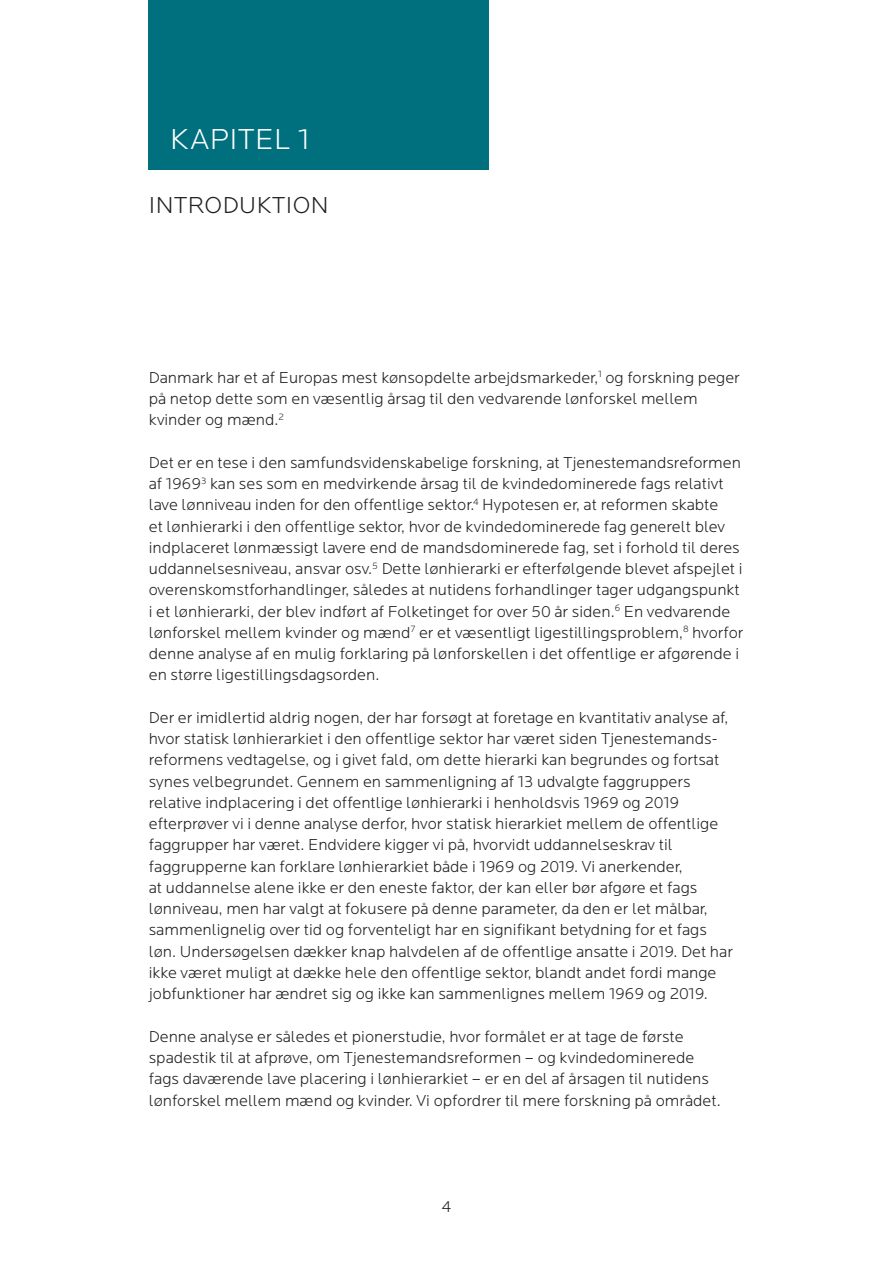
<style>
.page{position:relative;width:893px;height:1263px;background:#fff}
.page>*{position:absolute;margin:0;border:0;box-sizing:border-box;transform-origin:0 0}
.MR_1{font:300 30px "Locator";letter-spacing:.02em;color:#fff}
.MR_1_sort{font:300 24px "Locator";letter-spacing:.02em;color:#231f20}
.t1{font:300 16.5px/21.3px "Locator";color:#231f20}
</style>
<div class="page">
<div style="left:149px;top:0;width:340px;height:170px;background:#01707e"></div>
<h2 class="MR_1" style="left:170px;top:123px;width:141px">KAPITEL 1</h2>
<h2 class="MR_1_sort" style="left:149px;top:192px;width:181px">INTRODUKTION</h2>
<p class="t1" style="left:149px;top:367px;width:593px">Danmark har et af Europas mest kønsopdelte arbejdsmarkeder,<sup>1</sup> og forskning peger på netop dette som en væsentlig årsag til den vedvarende lønforskel mellem kvinder og mænd.<sup>2</sup></p>
<p class="t1" style="left:149px;top:452px;width:596px">Det er en tese i den samfundsvidenskabelige forskning, at Tjenestemandsreformen af 1969<sup>3</sup> kan ses som en medvirkende årsag til de kvindedominerede fags relativt lave lønniveau inden for den offentlige sektor.<sup>4</sup> Hypotesen er, at reformen skabte<br>et lønhierarki i den offentlige sektor, hvor de kvindedominerede fag generelt blev indplaceret lønmæssigt lavere end de mandsdominerede fag, set i forhold til deres uddannelsesniveau, ansvar osv.<sup>5</sup> Dette lønhierarki er efterfølgende blevet afspejlet i overenskomstforhandlinger, således at nutidens forhandlinger tager udgangspunkt i et lønhierarki, der blev indført af Folketinget for over 50 år siden.<sup>6</sup> En vedvarende lønforskel mellem kvinder og mænd<sup>7</sup> er et væsentligt ligestillingsproblem,<sup>8</sup> hvorfor denne analyse af en mulig forklaring på lønforskellen i det offentlige er afgørende i en større ligestillingsdagsorden.</p>
<p class="t1" style="left:149px;top:707px;width:586px">Der er imidlertid aldrig nogen, der har forsøgt at foretage en kvantitativ analyse af, hvor statisk lønhierarkiet i den offentlige sektor har været siden Tjenestemands&shy;reformens vedtagelse, og i givet fald, om dette hierarki kan begrundes og fortsat synes velbegrundet. Gennem en sammenligning af 13 udvalgte faggruppers relative indplacering i det offentlige lønhierarki i henholdsvis 1969 og 2019 efterprøver vi i denne analyse derfor, hvor statisk hierarkiet mellem de offentlige faggrupper har været. Endvidere kigger vi på, hvorvidt uddannelseskrav til faggrupperne kan forklare lønhierarkiet både i 1969 og 2019. Vi anerkender,<br>at uddannelse alene ikke er den eneste faktor, der kan eller bør afgøre et fags lønniveau, men har valgt at fokusere på denne parameter, da den er let målbar, sammenlignelig over tid og forventeligt har en signifikant betydning for et fags løn. Undersøgelsen dækker knap halvdelen af de offentlige ansatte i 2019. Det har ikke været muligt at dække hele den offentlige sektor, blandt andet fordi mange jobfunktioner har ændret sig og ikke kan sammenlignes mellem 1969 og 2019.</p>
<p class="t1" style="left:149px;top:1026px;width:573px">Denne analyse er således et pionerstudie, hvor formålet er at tage de første spadestik til at afprøve, om Tjenestemandsreformen – og kvindedominerede fags daværende lave placering i lønhierarkiet – er en del af årsagen til nutidens lønforskel mellem mænd og kvinder. Vi opfordrer til mere forskning på området.</p>
<p class="t1" style="left:442px;top:1196px;width:11px">4</p>
</div>
